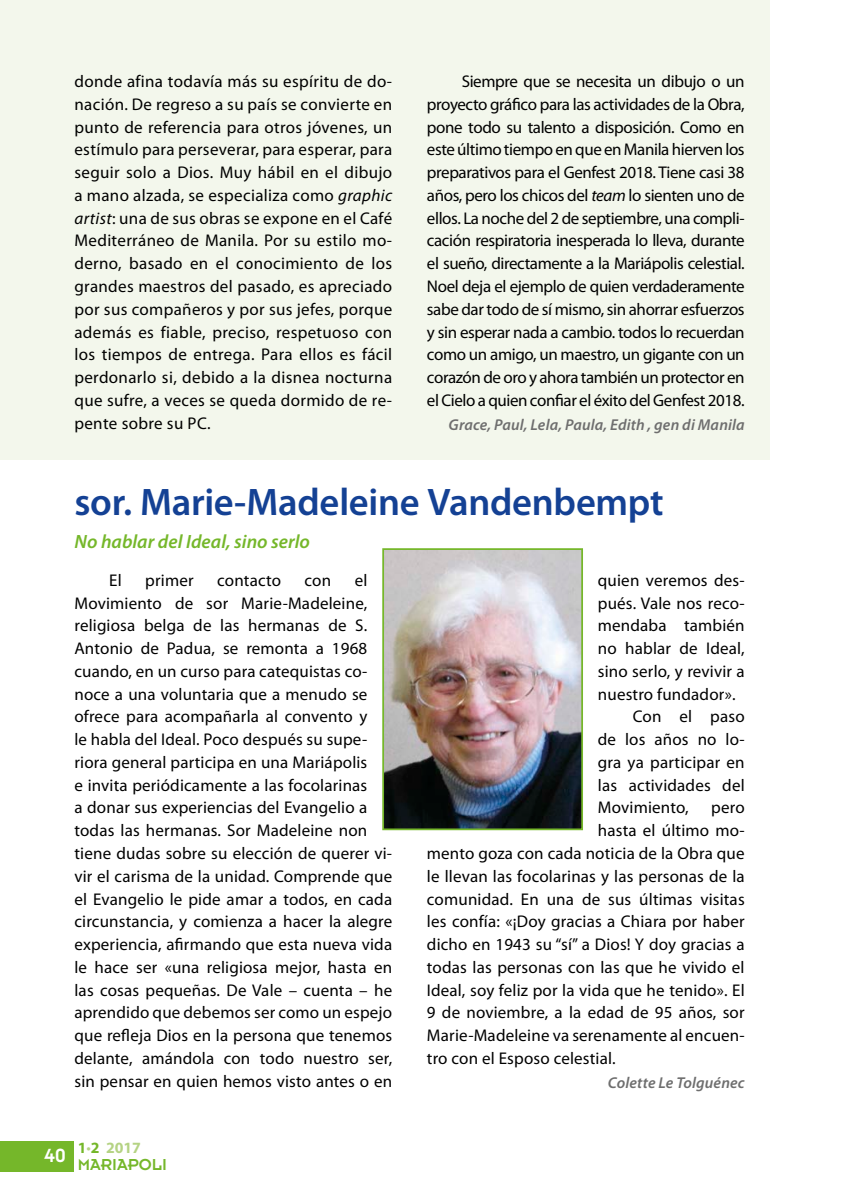
<style>
.page{position:relative;width:844px;height:1191px;background:#fff}
.page>*{position:absolute;margin:0;border:0;box-sizing:border-box;transform-origin:0 0}
.t1{font:600 38.5px "Myriad Pro";letter-spacing:-.005em;color:#144194}
.t2{font:italic 600 19.25px "Myriad Pro";color:#75b72a}
.t3{font:17.5px "Insignia LT Std";color:#75b72a}
.t4{font:16.97px/22.8px "Myriad Pro";letter-spacing:.01em;color:#000;text-align:justify}
.t5{font:italic 600 15.75px "Myriad Pro";letter-spacing:.01em;color:#6e6e6e}
.t6{font:700 15.75px "Myriad Pro";color:#b5d384}
.s1{font-style:italic}
.s2{color:#75b72a}
.s3{font-weight:400}
</style>
<div class="page">
<div style="left:0;top:0;width:769px;height:459px;background:#f3f7ec"></div>
<img style="left:385px;top:551px;width:195px;height:276px">
<div style="left:382px;top:548px;width:201px;height:282px;border:2px solid #75b72a"></div>
<div style="left:0;top:1141px;width:74px;height:30px;background:#75b72a"></div>
<p class="t4" style="left:74px;top:70px;width:319px">donde afina todavía más su espíritu de do&shy;nación. De regreso a su país se convierte en punto de referencia para otros jóvenes, un estímulo para perseverar, para esperar, para seguir solo a Dios. Muy hábil en el dibujo a mano alzada, se especializa como <span class="s1">graphic artist</span>: una de sus obras se expone en el Café Mediterráneo de Manila. Por su estilo mo&shy;derno, basado en el conocimiento de los grandes maestros del pasado, es apreciado por sus compañeros y por sus jefes, porque además es fiable, preciso, respetuoso con los tiempos de entrega. Para ellos es fácil perdonarlo si, debido a la disnea nocturna que sufre, a veces se queda dormido de re&shy;pente sobre su PC.</p>
<p class="t4" style="left:427px;top:70px;width:319px;text-indent:35px">Siempre que se necesita un dibujo o un proyecto gráfico para las actividades de la Obra, pone todo su talento a disposición. Como en este último tiempo en que en Manila hierven los preparativos para el Genfest 2018. Tiene casi 38 años, pero los chicos del <span class="s1">team</span> lo sienten uno de ellos. La noche del 2 de septiembre, una compli&shy;cación respiratoria inesperada lo lleva, durante el sueño, directamente a la Mariápolis celestial.<br>Noel deja el ejemplo de quien verdaderamente sabe dar todo de sí mismo, sin ahorrar esfuerzos y sin esperar nada a cambio. todos lo recuerdan como un amigo, un maestro, un gigante con un corazón de oro y ahora también un protector en el Cielo a quien confiar el éxito del Genfest 2018.</p>
<p class="t5" style="left:448px;top:415px;width:297px">Grace, Paul, Lela, Paula, Edith , gen di Manila</p>
<h1 class="t1" style="left:74px;top:478px;width:590px">sor. Marie-Madeleine Vandenbempt</h1>
<p class="t2" style="left:74px;top:529px;width:237px">No hablar del Ideal, sino serlo</p>
<p class="t4" style="left:74px;top:568px;width:319px;text-align:left;text-indent:280px">el Movimiento de sor Marie-Madeleine, religiosa belga de las hermanas de S.<br>Antonio de Padua, se remonta a 1968 cuando, en un curso para catequistas co&shy;noce a una voluntaria que a menudo se ofrece para acompañarla al convento y<br>le habla del Ideal. Poco después su supe&shy;riora general participa en una Mariápolis<br>e invita periódicamente a las focolarinas<br>a donar sus experiencias del Evangelio a todas las hermanas. Sor Madeleine non tiene dudas sobre su elección de querer vi&shy;vir el carisma de la unidad. Comprende que el Evangelio le pide amar a todos, en cada circunstancia, y comienza a hacer la alegre experiencia, afirmando que esta nueva vida le hace ser «una religiosa mejor, hasta en las cosas pequeñas. De Vale – cuenta – he aprendido que debemos ser como un espejo que refleja Dios en la persona que tenemos delante, amándola con todo nuestro ser, sin pensar en quien hemos visto antes o en</p>
<p class="t4" style="left:109px;top:568px;width:14px">El</p>
<p class="t4" style="left:145px;top:568px;width:50px">primer</p>
<p class="t4" style="left:217px;top:568px;width:65px">contacto</p>
<p class="t4" style="left:304px;top:568px;width:28px">con</p>
<p class="t6" style="left:78px;top:1137px;width:65px"><span class="s2">1</span><span class="s3">•</span><span class="s2">2</span> 2017</p>
<p class="t3" style="left:44px;top:1155px;width:124px"><sup>40</sup> MARIAPOLI</p>
<p class="t4" style="left:597px;top:568px;width:148px">quien veremos des-</p>
<p class="t4" style="left:597px;top:591px;width:148px">pués. Vale nos reco-</p>
<p class="t4" style="left:597px;top:614px;width:148px">mendaba también</p>
<p class="t4" style="left:597px;top:637px;width:148px">no hablar de Ideal,</p>
<p class="t4" style="left:597px;top:659px;width:148px">sino serlo, y revivir a</p>
<p class="t4" style="left:597px;top:682px;width:139px">nuestro fundador».</p>
<p class="t4" style="left:632px;top:705px;width:113px">Con el paso</p>
<p class="t4" style="left:597px;top:728px;width:148px">de los años no lo-</p>
<p class="t4" style="left:597px;top:750px;width:148px">gra ya participar en</p>
<p class="t4" style="left:597px;top:773px;width:148px">las actividades del</p>
<p class="t4" style="left:597px;top:796px;width:92px">Movimiento,</p>
<p class="t4" style="left:711px;top:796px;width:35px">pero</p>
<p class="t4" style="left:597px;top:819px;width:148px">hasta el último mo-</p>
<p class="t4" style="left:427px;top:841px;width:319px">mento goza con cada noticia de la Obra que</p>
<p class="t4" style="left:427px;top:864px;width:319px">le llevan las focolarinas y las personas de la</p>
<p class="t4" style="left:427px;top:887px;width:319px">comunidad. En una de sus últimas visitas</p>
<p class="t4" style="left:427px;top:910px;width:319px">les confía: «¡Doy gracias a Chiara por haber</p>
<p class="t4" style="left:427px;top:932px;width:319px">dicho en 1943 su “sí” a Dios! Y doy gracias a</p>
<p class="t4" style="left:427px;top:955px;width:319px">todas las personas con las que he vivido el</p>
<p class="t4" style="left:427px;top:978px;width:319px">Ideal, soy feliz por la vida que he tenido». El</p>
<p class="t4" style="left:427px;top:1001px;width:319px">9 de noviembre, a la edad de 95 años, sor</p>
<p class="t4" style="left:427px;top:1023px;width:319px">Marie-Madeleine va serenamente al encuen-</p>
<p class="t4" style="left:427px;top:1046px;width:190px">tro con el Esposo celestial.</p>
<p class="t5" style="left:607px;top:1072px;width:138px">Colette Le Tolguénec</p>
</div>
